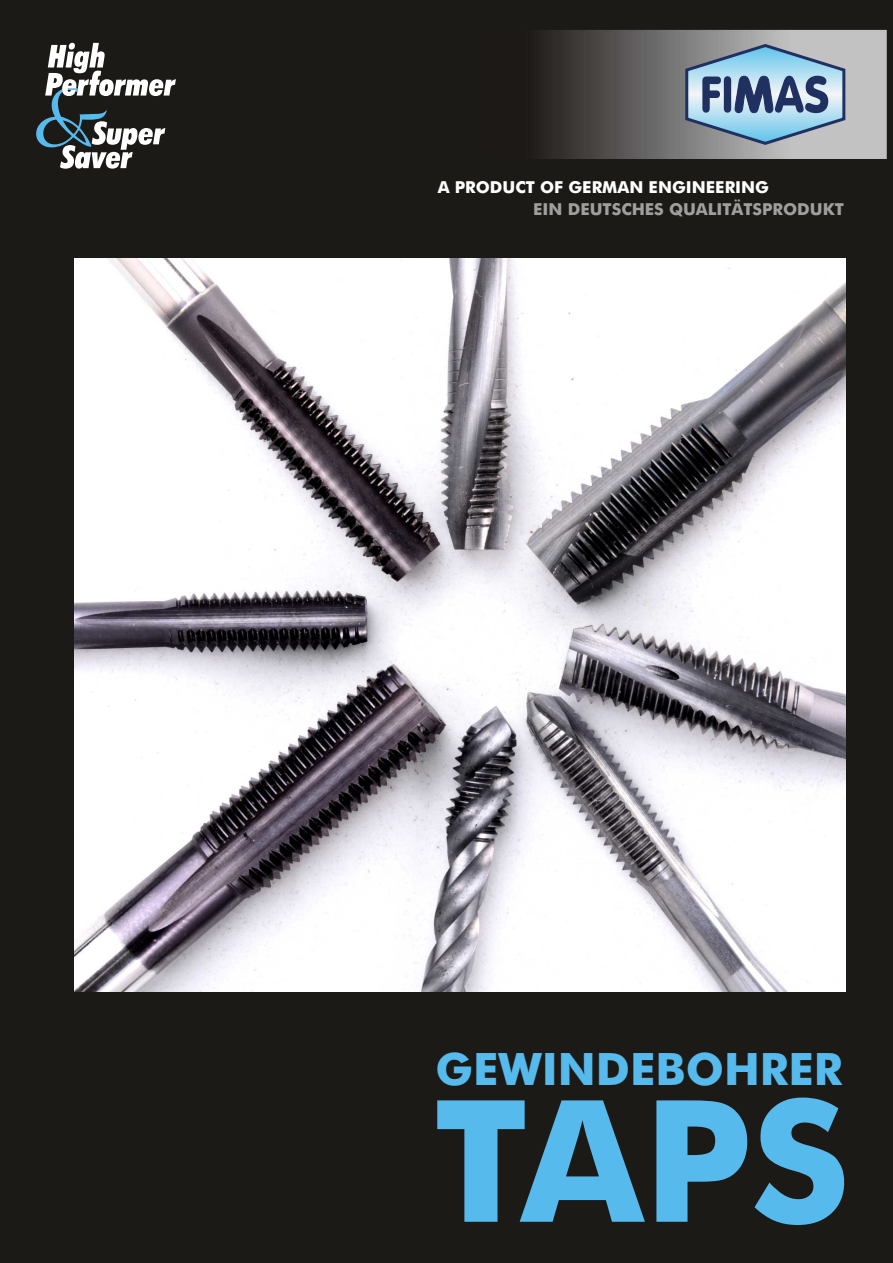
<style>
.page{position:relative;width:893px;height:1263px;background:#1c1a17}
.page>*{position:absolute;margin:0;border:0;box-sizing:border-box;transform-origin:0 0}
.t1{font:500 169.65px "Futura BT";color:#57baed}
.t2{font:500 44.7px "Futura BT";color:#57baed}
.t3{font:500 16.5px "Futura BT";color:#a19e9e}
.t4{font:500 16.5px "Futura BT";color:#fff}
</style>
<div class="page">
<img style="left:541px;top:30px;width:346px;height:129px">
<svg style="left:36px;top:43px;width:140px;height:126px"></svg>
<svg style="left:683px;top:42px;width:165px;height:105px;background:#8ca5ba"></svg>
<img style="left:74px;top:258px;width:772px;height:733px">
<p class="t4" style="left:438px;top:180px;width:333px">A PRODUCT OF GERMAN ENGINEERING</p>
<p class="t3" style="left:533px;top:203px;width:312px">EIN DEUTSCHES QUALITÄTSPRODUKT</p>
<h2 class="t2" style="left:435px;top:1051px;width:409px">GEWINDEBOHRER</h2>
<h1 class="t1" style="left:434px;top:1093px;width:417px">TAPS</h1>
</div>
